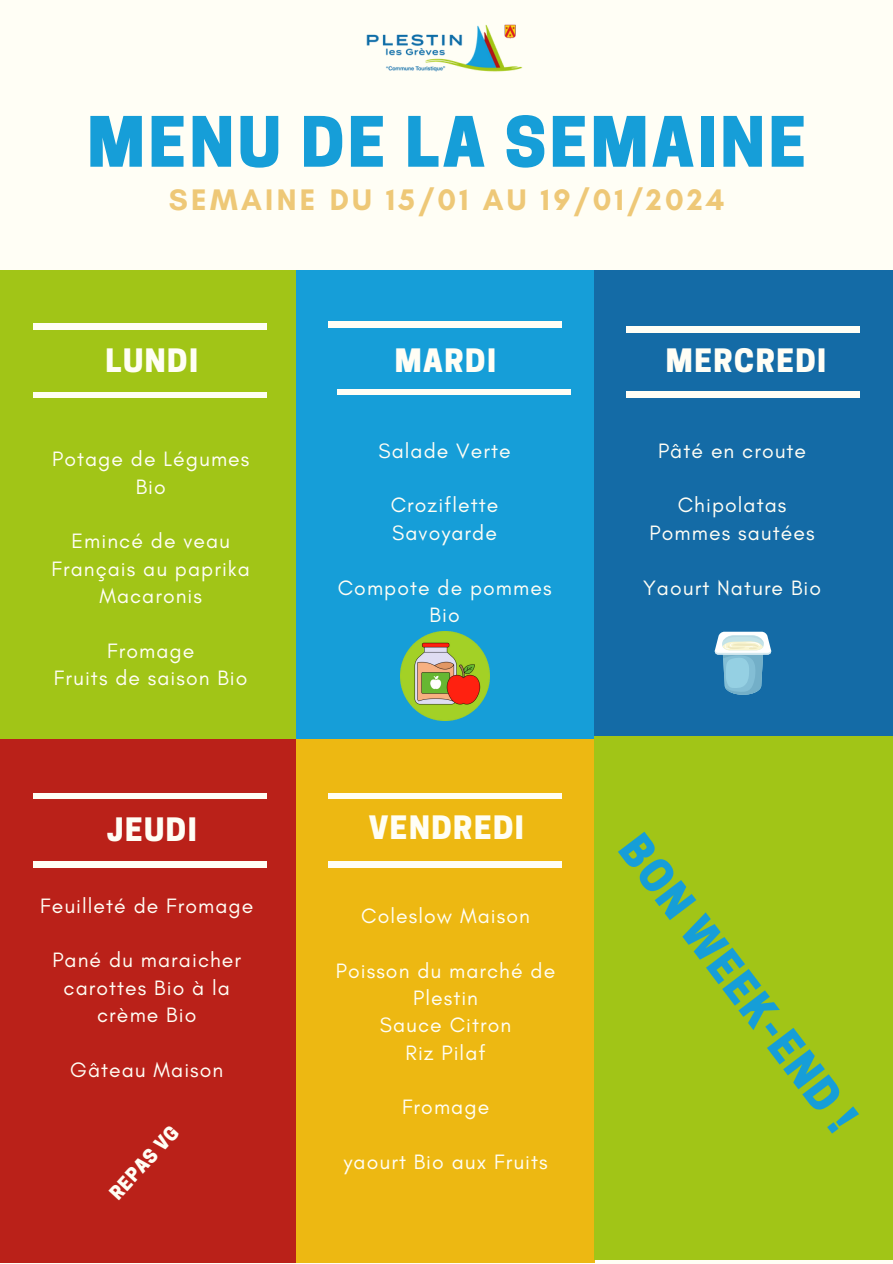
<style>
.page{position:relative;width:893px;height:1264px;background:#fff}
.page>*{position:absolute;margin:0;border:0;box-sizing:border-box;transform-origin:0 0}
.t1{font:800 65.1px "Cooper Hewitt";letter-spacing:.05em;color:#169ed8}
.t2{font:800 42.6px "Cooper Hewitt";color:#169ed8}
.t3{font:800 30.3px "Cooper Hewitt";letter-spacing:.05em;color:#fffef5}
.t4{font:700 30.3px "Glacial Indifference";letter-spacing:.11em;color:#eec877}
.t5{font:21.15px/27.3px "Glacial Indifference";letter-spacing:.05em;color:#fffef5;text-align:center}
.t6{font:800 18.3px "Cooper Hewitt";color:#fffef5}
</style>
<div class="page">
<div style="left:0;top:0;width:892px;height:1263px;background:#fffef5"></div>
<div style="left:0;top:270px;width:297px;height:469px;background:#a1c517"></div>
<div style="left:34px;top:324px;width:233px;height:5px;background:#fffef5"></div>
<div style="left:34px;top:392px;width:233px;height:6px;background:#fffef5"></div>
<div style="left:297px;top:270px;width:298px;height:469px;background:#169ed8"></div>
<div style="left:594px;top:271px;width:298px;height:469px;background:#146ba6"></div>
<div style="left:328px;top:321px;width:233px;height:6px;background:#fffef5"></div>
<div style="left:337px;top:389px;width:233px;height:6px;background:#fffef5"></div>
<div style="left:626px;top:326px;width:233px;height:6px;background:#fffef5"></div>
<div style="left:626px;top:392px;width:233px;height:5px;background:#fffef5"></div>
<div style="left:0;top:739px;width:296px;height:523px;background:#ba2119"></div>
<div style="left:34px;top:793px;width:233px;height:6px;background:#fffef5"></div>
<div style="left:34px;top:862px;width:233px;height:5px;background:#fffef5"></div>
<div style="left:296px;top:739px;width:299px;height:523px;background:#edb812"></div>
<div style="left:328px;top:793px;width:233px;height:6px;background:#fffef5"></div>
<div style="left:328px;top:862px;width:233px;height:5px;background:#fffef5"></div>
<img style="left:366px;top:24px;width:157px;height:48px">
<div style="left:594px;top:735px;width:298px;height:524px;background:#a1c517"></div>
<svg style="left:714px;top:631px;width:57px;height:63px"></svg>
<img style="left:400px;top:631px;width:89px;height:89px">
<p class="t1" style="left:87px;top:118px;width:720px">MENU DE LA SEMAINE</p>
<p class="t4" style="left:169px;top:181px;width:557px">SEMAINE DU 15/01 AU 19/01/2024</p>
<p class="t3" style="left:105px;top:349px;width:94px">LUNDI</p>
<p class="t5" style="left:52px;top:445px;width:199px">Potage de Légumes<br>Bio</p>
<p class="t5" style="left:51px;top:527px;width:200px">Emincé de veau<br>Français au paprika</p>
<p class="t5" style="left:99px;top:582px;width:104px">Macaronis</p>
<p class="t5" style="left:107px;top:636px;width:89px">Fromage</p>
<p class="t5" style="left:54px;top:664px;width:195px">Fruits de saison Bio</p>
<p class="t3" style="left:107px;top:818px;width:91px">JEUDI</p>
<p class="t5" style="left:40px;top:891px;width:215px">Feuilleté de Fromage</p>
<p class="t5" style="left:52px;top:946px;width:190px">Pané du maraicher</p>
<p class="t5" style="left:64px;top:973px;width:168px">carottes Bio à la</p>
<p class="t5" style="left:97px;top:1001px;width:101px">crème Bio</p>
<p class="t5" style="left:70px;top:1055px;width:155px">Gâteau Maison</p>
<p class="t6" style="left:108px;top:1191px;width:93px;rotate:-47deg">REPAS VG</p>
<p class="t3" style="left:395px;top:349px;width:103px">MARDI</p>
<p class="t5" style="left:378px;top:436px;width:134px">Salade Verte</p>
<p class="t5" style="left:391px;top:491px;width:109px">Croziflette</p>
<p class="t5" style="left:392px;top:519px;width:106px">Savoyarde</p>
<p class="t5" style="left:338px;top:573px;width:215px">Compote de pommes</p>
<p class="t5" style="left:429px;top:601px;width:32px">Bio</p>
<p class="t3" style="left:665px;top:349px;width:162px">MERCREDI</p>
<p class="t5" style="left:658px;top:436px;width:150px">Pâté en croute</p>
<p class="t5" style="left:677px;top:491px;width:110px">Chipolatas</p>
<p class="t5" style="left:649px;top:519px;width:166px">Pommes sautées</p>
<p class="t5" style="left:643px;top:573px;width:179px">Yaourt Nature Bio</p>
<p class="t3" style="left:369px;top:816px;width:157px">VENDREDI</p>
<p class="t5" style="left:361px;top:901px;width:170px">Coleslow Maison</p>
<p class="t5" style="left:336px;top:956px;width:221px">Poisson du marché de<br>Plestin</p>
<p class="t5" style="left:380px;top:1011px;width:133px">Sauce Citron</p>
<p class="t5" style="left:405px;top:1038px;width:82px">Riz Pilaf</p>
<p class="t5" style="left:402px;top:1093px;width:89px">Fromage</p>
<p class="t5" style="left:343px;top:1148px;width:205px">yaourt Bio aux Fruits</p>
<p class="t2" style="left:642px;top:830px;width:359px;rotate:53deg">BON WEEK-END !</p>
</div>
